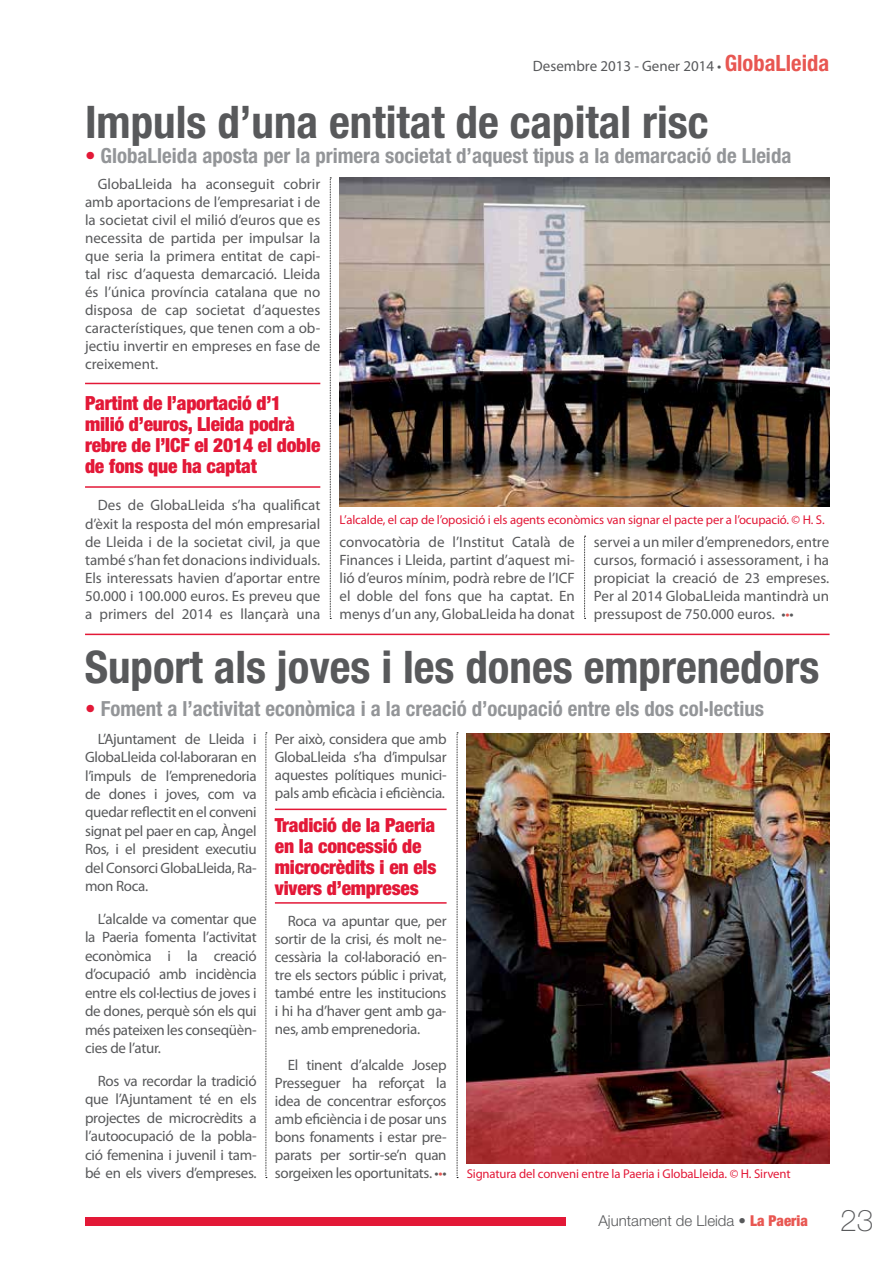
<style>
.page{position:relative;width:893px;height:1263px;background:#fff}
.page>*{position:absolute;margin:0;border:0;box-sizing:border-box;transform-origin:0 0}
.t1{font:700 condensed 45px "Helvetica Neue LT Std";color:#58595b}
.t2{font:700 condensed 20.85px "Helvetica Neue LT Std";color:#939598}
.t3{font:900 condensed 19.5px/21px "Helvetica Neue LT Std";letter-spacing:-.01em;color:#e31837}
.t4{font:15px/18px "Myriad Pro";letter-spacing:-.02em;color:#58595b;text-align:justify}
.t5{font:15px "Myriad Pro";color:#58595b}
.t6{font:300 15px "Helvetica Neue LT Std";color:#58595b}
.t7{font:12.75px "Myriad Pro";letter-spacing:-.01em;color:#e31837}
.s1{font-family:"Helvetica Neue LT Std";font-weight:700;font-stretch:condensed;font-size:22.5px;color:#e85752}
.s2{font-size:21px;color:#e31837}
.s3{color:#e85752}
.s4{font-weight:500}
.s5{font-weight:900;font-stretch:condensed;color:#e85752}
.s6{font-weight:100;font-size:30px}
</style>
<div class="page">
<div style="left:85px;top:1217px;width:481px;height:9px;background:#e31837"></div>
<svg style="left:330px;top:178px;width:1px;height:441px"></svg>
<svg style="left:584px;top:536px;width:2px;height:83px"></svg>
<img style="left:339px;top:177px;width:490px;height:330px">
<hr style="left:85px;top:486px;width:235px;height:2px;background:#e31837">
<hr style="left:85px;top:383px;width:235px;height:1px;background:#e31837">
<hr style="left:85px;top:634px;width:745px;height:1px;background:#e31837">
<hr style="left:275px;top:902px;width:172px;height:2px;background:#e31837">
<hr style="left:275px;top:809px;width:172px;height:1px;background:#e31837">
<img style="left:467px;top:733px;width:362px;height:430px">
<svg style="left:457px;top:732px;width:1px;height:446px"></svg>
<svg style="left:266px;top:732px;width:1px;height:446px"></svg>
<p class="t5" style="left:533px;top:57px;width:298px">Desembre 2013 - Gener 2014 • <span class="s1">GlobaLleida</span></p>
<h1 class="t1" style="left:85px;top:95px;width:625px">Impuls d’una entitat de capital risc</h1>
<h2 class="t2" style="left:85px;top:143px;width:708px"><span class="s2">•</span> GlobaLleida aposta per la primera societat d’aquest tipus a la demarcació de Lleida</h2>
<p class="t4" style="left:85px;top:174px;width:237px;text-indent:13px">GlobaLleida ha aconseguit cobrir amb aportacions de l’empresariat i de la societat civil el milió d’euros que es necessita de partida per impulsar la que seria la primera entitat de capi&shy;tal risc d’aquesta demarcació. Lleida és l’única província catalana que no disposa de cap societat d’aquestes característiques, que tenen com a ob&shy;jectiu invertir en empreses en fase de creixement.</p>
<h3 class="t3" style="left:85px;top:392px;width:237px">Partint de l’aportació d’1 milió d’euros, Lleida podrà rebre de l’ICF el 2014 el doble de fons que ha captat</h3>
<p class="t4" style="left:85px;top:496px;width:237px;text-indent:13px">Des de GlobaLleida s’ha qualificat d’èxit la resposta del món empresarial de Lleida i de la societat civil, ja que també s’han fet donacions individuals.<br>Els interessats havien d’aportar entre 50.000 i 100.000 euros. Es preveu que a primers del 2014 es llançarà una</p>
<p class="t7" style="left:339px;top:512px;width:487px">L’alcalde, el cap de l’oposició i els agents econòmics van signar el pacte per a l’ocupació. © H. S.</p>
<p class="t4" style="left:339px;top:532px;width:237px">convocatòria de l’Institut Català de Finances i Lleida, partint d’aquest mi&shy;lió d’euros mínim, podrà rebre de l’ICF el doble del fons que ha captat. En menys d’un any, GlobaLleida ha donat</p>
<p class="t4" style="left:594px;top:532px;width:237px">servei a un miler d’emprenedors, entre cursos, formació i assessorament, i ha propiciat la creació de 23 empreses.<br>Per al 2014 GlobaLleida mantindrà un pressupost de 750.000 euros. •<span class="s3">•</span>•</p>
<h1 class="t1" style="left:85px;top:639px;width:736px">Suport als joves i les dones emprenedors</h1>
<h2 class="t2" style="left:85px;top:695px;width:680px"><span class="s2">•</span> Foment a l’activitat econòmica i a la creació d’ocupació entre els dos col·lectius</h2>
<p class="t4" style="left:85px;top:729px;width:173px;line-height:18.5px;text-indent:13px">L’Ajuntament de Lleida i GlobaLleida col·laboraran en l’impuls de l’emprenedoria de dones i joves, com va quedar reflectit en el conveni signat pel paer en cap, Àngel Ros, i el president executiu del Consorci GlobaLleida, Ra&shy;mon Roca.</p>
<p class="t4" style="left:85px;top:909px;width:173px;line-height:18.5px;text-indent:13px">L’alcalde va comentar que la Paeria fomenta l’activitat econòmica i la creació d’ocupació amb incidència entre els col·lectius de joves i de dones, perquè són els qui més pateixen les conseqüèn&shy;cies de l’atur.</p>
<p class="t4" style="left:85px;top:1071px;width:173px;line-height:18.5px;text-indent:13px">Ros va recordar la tradició que l’Ajuntament té en els projectes de microcrèdits a l’autoocupació de la pobla&shy;ció femenina i juvenil i tam&shy;bé en els vivers d’empreses.</p>
<p class="t4" style="left:275px;top:729px;width:173px">Per això, considera que amb GlobaLleida s’ha d’impulsar aquestes polítiques munici&shy;pals amb eficàcia i eficiència.</p>
<h3 class="t3" style="left:275px;top:814px;width:163px">Tradició de la Paeria en la concessió de microcrèdits i en els vivers d’empreses</h3>
<p class="t4" style="left:275px;top:911px;width:173px;text-indent:13px">Roca va apuntar que, per sortir de la crisi, és molt ne&shy;cessària la col·laboració en&shy;tre els sectors públic i privat, també entre les institucions i hi ha d’haver gent amb ga&shy;nes, amb emprenedoria.</p>
<p class="t4" style="left:275px;top:1055px;width:173px;text-indent:13px">El tinent d’alcalde Josep Presseguer ha reforçat la idea de concentrar esforços amb eficiència i de posar uns bons fonaments i estar pre&shy;parats per sortir-se’n quan sorgeixen les oportunitats. •<span class="s3">•</span>•</p>
<p class="t7" style="left:467px;top:1166px;width:325px">Signatura del conveni entre la Paeria i GlobaLleida. © H. Sirvent</p>
<p class="t6" style="left:598px;top:1211px;width:277px">Ajuntament de Lleida <span class="s4">•</span> <span class="s5">La Paeria</span> <span class="s6">23</span></p>
</div>
